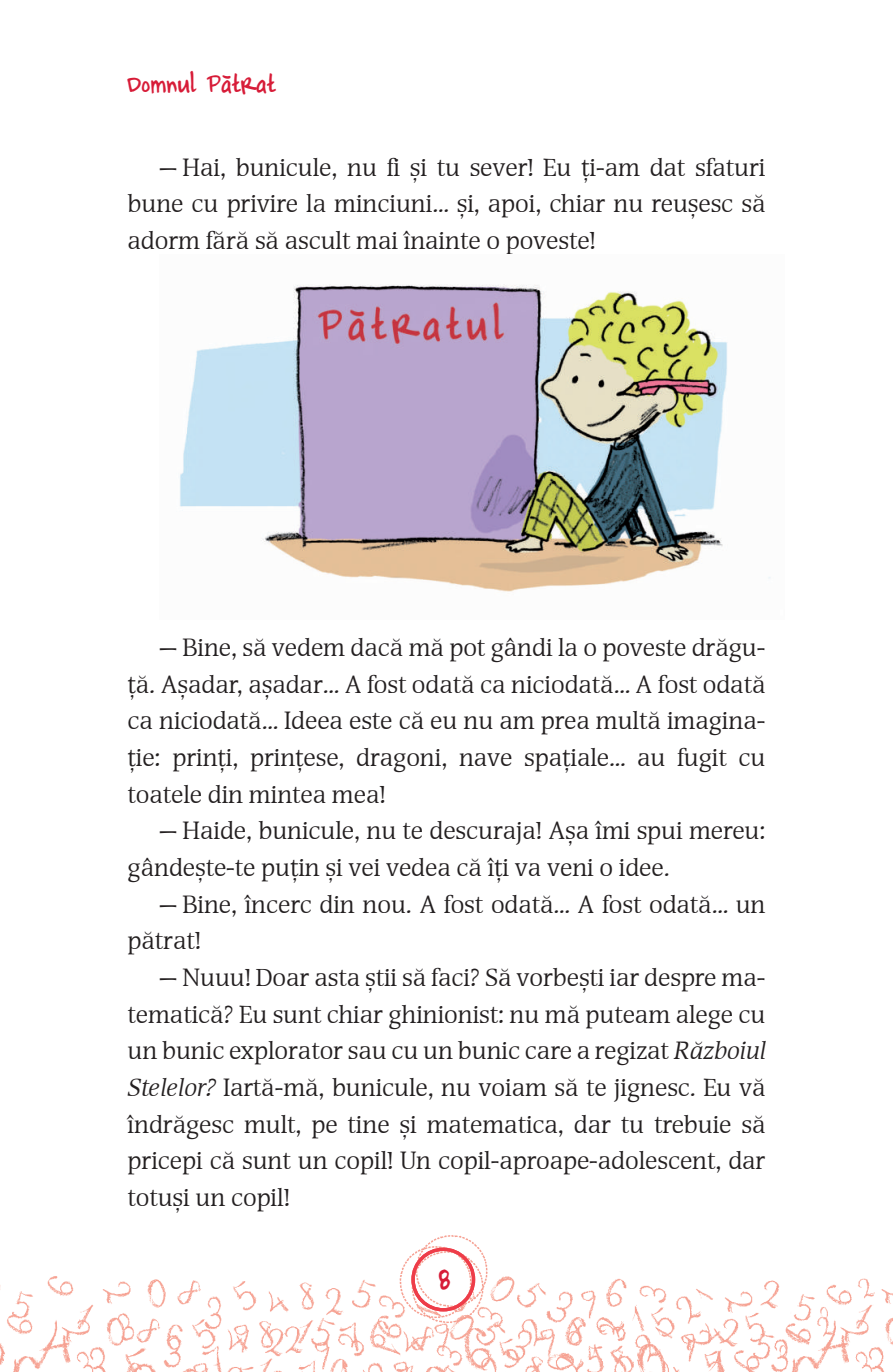
<style>
.page{position:relative;width:893px;height:1372px;background:#fff}
.page>*{position:absolute;margin:0;border:0;box-sizing:border-box;transform-origin:0 0}
.t1{font:36px "Completein Him";color:#d71c38}
.t2{font:31.5px "Completein Him";letter-spacing:.01em;color:#d71c38}
.t3{font:24.75px/36.7px "Devin";color:#231f20;text-align:justify}
.s1{font-style:italic}
</style>
<div class="page">
<img style="left:0;top:1276px;width:893px;height:95px">
<img style="left:180px;top:284px;width:591px;height:308px">
<img style="left:435px;top:1235px;width:57px;height:80px">
<img style="left:405px;top:1244px;width:82px;height:87px">
<img style="left:393px;top:1239px;width:82px;height:87px">
<div style="left:411px;top:1247px;width:64px;height:64px;border:3px solid #ee3d49;border-radius:50%"></div>
<p class="t2" style="left:128px;top:67px;width:150px">Domnul Pătrat</p>
<p class="t3" style="left:128px;top:150px;width:639px;text-indent:32px">— Hai, bunicule, nu fi și tu sever! Eu ți-am dat sfaturi bune cu privire la minciuni… și, apoi, chiar nu reușesc să adorm fără să ascult mai înainte o poveste!</p>
<p class="t3" style="left:128px;top:630px;width:639px;text-indent:32px">— Bine, să vedem dacă mă pot gândi la o poveste drăgu&shy;ță. Așadar, așadar… A fost odată ca niciodată… A fost odată ca niciodată… Ideea este că eu nu am prea multă imagina&shy;ție: prinți, prințese, dragoni, nave spațiale… au fugit cu toatele din mintea mea!</p>
<p class="t3" style="left:128px;top:813px;width:639px;text-indent:32px">— Haide, bunicule, nu te descuraja! Așa îmi spui mereu: gândește-te puțin și vei vedea că îți va veni o idee.</p>
<p class="t3" style="left:128px;top:886px;width:639px;text-indent:32px">— Bine, încerc din nou. A fost odată… A fost odată… un pătrat!</p>
<p class="t3" style="left:128px;top:959px;width:639px;text-indent:32px">— Nuuu! Doar asta știi să faci? Să vorbești iar despre ma&shy;tematică? Eu sunt chiar ghinionist: nu mă puteam alege cu un bunic explorator sau cu un bunic care a regizat <span class="s1">Războiul Stelelor?</span> Iartă-mă, bunicule, nu voiam să te jignesc. Eu vă îndrăgesc mult, pe tine și matematica, dar tu trebuie să pricepi că sunt un copil! Un copil-aproape-adolescent, dar totuși un copil!</p>
<h1 class="t1" style="left:438px;top:1259px;width:14px">8</h1>
</div>
